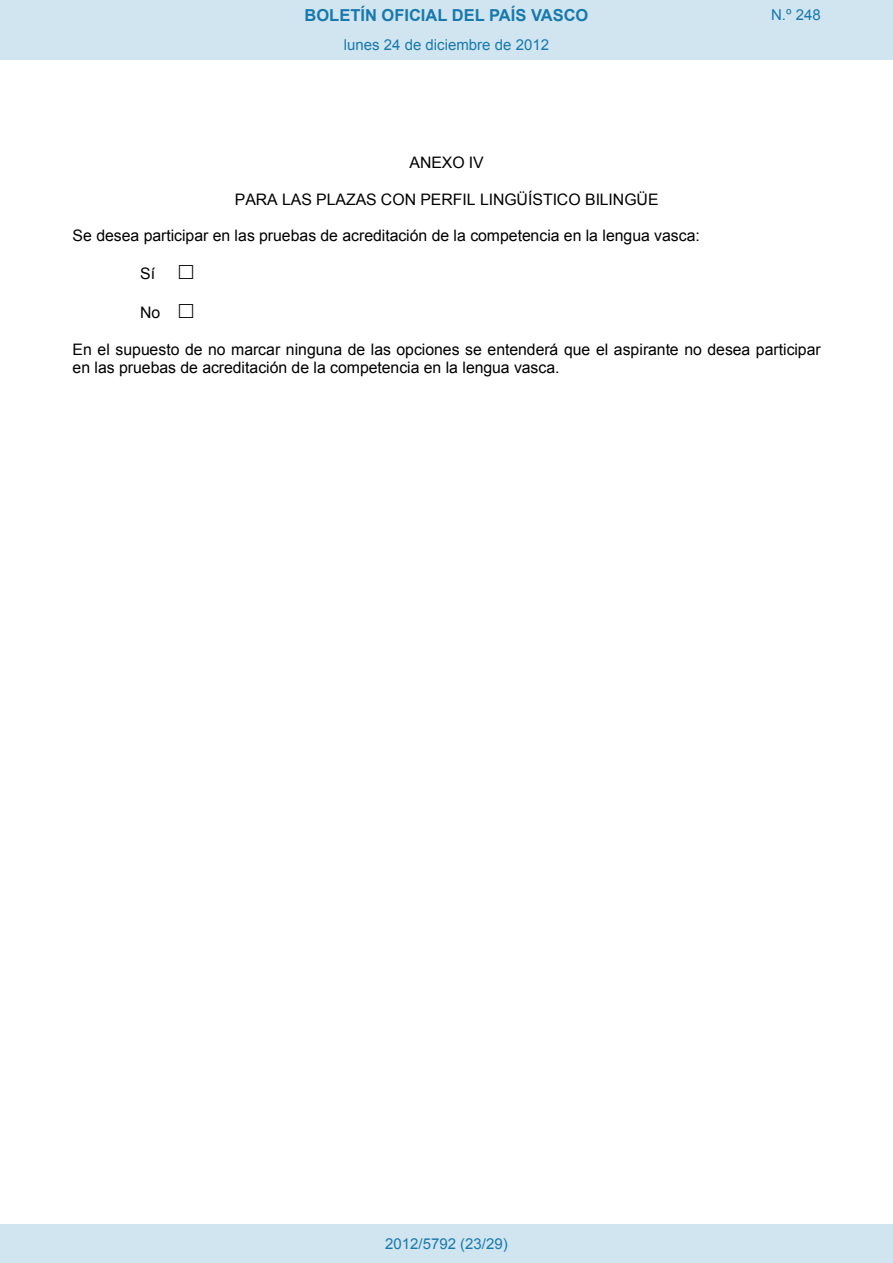
<style>
.page{position:relative;width:893px;height:1263px;background:#fff}
.page>*{position:absolute;margin:0;border:0;box-sizing:border-box;transform-origin:0 0}
.t1{font:700 16.5px "Arial";color:#1879ad}
.t2{font:15.9px/18px "Arial";color:#000}
.Paginacion_Centro{font:15px "Arial";color:#1879ad}
</style>
<div class="page">
<div style="left:0;top:0;width:893px;height:60px;background:#d0e5f0"></div>
<div style="left:0;top:1225px;width:893px;height:38px;background:#d0e5f0"></div>
<p class="t1" style="left:305px;top:4px;width:285px">BOLETÍN OFICIAL DEL PAÍS VASCO</p>
<p class="Paginacion_Centro" style="left:771px;top:5px;width:51px">N.º 248</p>
<p class="Paginacion_Centro" style="left:344px;top:35px;width:207px">lunes 24 de diciembre de 2012</p>
<p class="t2" style="left:409px;top:154px;width:76px">ANEXO IV</p>
<p class="t2" style="left:235px;top:190px;width:425px">PARA LAS PLAZAS CON PERFIL LINGÜÍSTICO BILINGÜE</p>
<p class="t2" style="left:73px;top:227px;width:629px">Se desea participar en las pruebas de acreditación de la competencia en la lengua vasca:</p>
<p class="t2" style="left:140px;top:265px;width:17px">Sí</p>
<p class="t2" style="left:140px;top:303px;width:22px">No</p>
<p class="t2" style="left:73px;top:340px;width:750px">En el supuesto de no marcar ninguna de las opciones se entenderá que el aspirante no desea participar en las pruebas de acreditación de la competencia en la lengua vasca.</p>
<p class="Paginacion_Centro" style="left:385px;top:1234px;width:124px">2012/5792 (23/29)</p>
</div>
